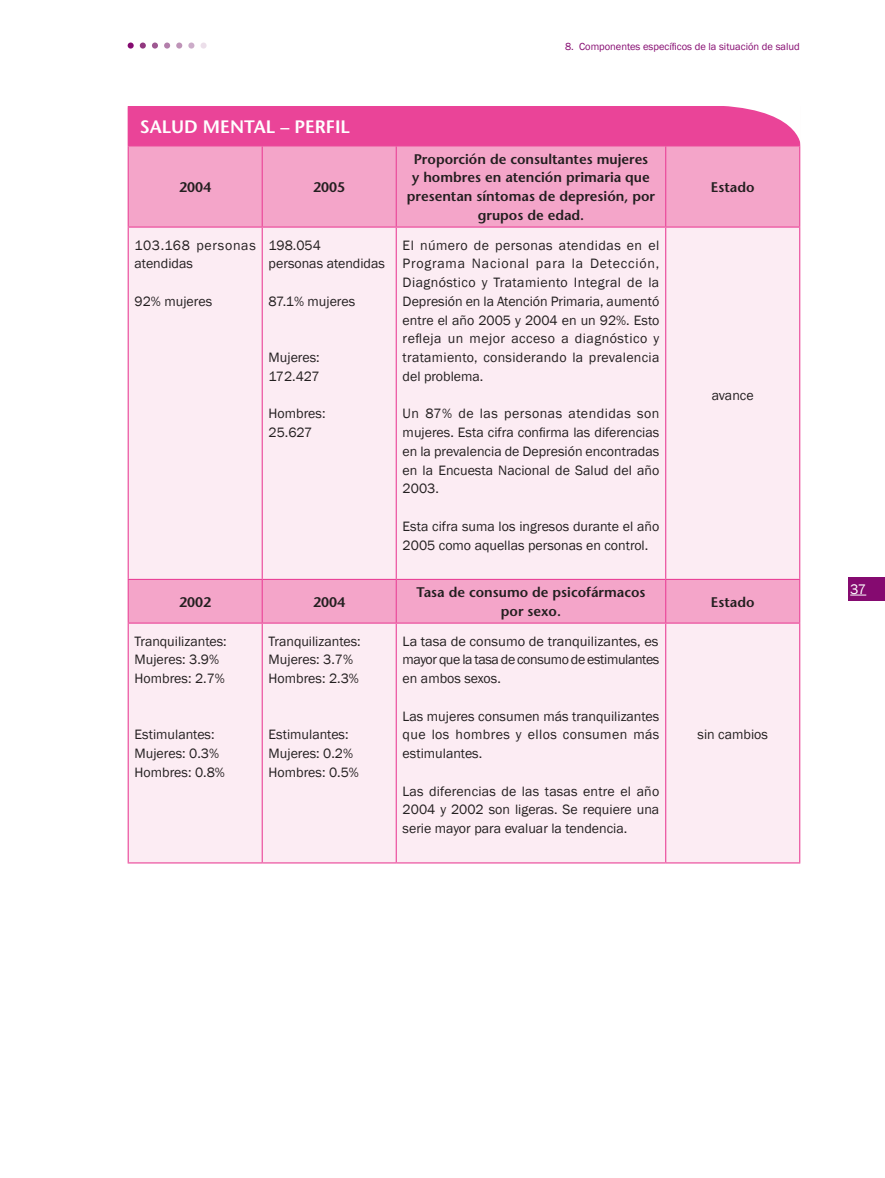
<style>
.page{position:relative;width:885px;height:1178px;background:#fff}
.page>*{position:absolute;margin:0;border:0;box-sizing:border-box;transform-origin:0 0}
.t1{font:600 18px "Stone Sans";color:#fff}
.t2{font:14.25px "Franklin Gothic";color:#fff}
.t3{font:13.95px/18.8px "Franklin Gothic";color:#231f20}
.t4{font:600 13.95px/18.8px "Stone Sans";color:#231f20;text-align:center}
.t5{font:13.95px/18.8px "Franklin Gothic";letter-spacing:.02em;color:#231f20}
.t6{font:10.5px "Franklin Gothic";color:#850a70}
</style>
<div class="page">
<svg style="left:128px;top:43px;width:6px;height:6px"></svg>
<svg style="left:200px;top:43px;width:6px;height:6px"></svg>
<svg style="left:188px;top:43px;width:6px;height:6px"></svg>
<svg style="left:176px;top:43px;width:6px;height:6px"></svg>
<svg style="left:164px;top:43px;width:6px;height:6px"></svg>
<svg style="left:152px;top:43px;width:6px;height:6px"></svg>
<svg style="left:140px;top:43px;width:6px;height:6px"></svg>
<div style="left:847px;top:577px;width:37px;height:24px;background:#850a70"></div>
<svg style="left:850px;top:595px;width:16px;height:1px"></svg>
<div style="left:128px;top:107px;width:671px;height:39px;background:#ea4498"></div>
<div style="left:129px;top:146px;width:670px;height:80px;background:#f4a5c9"></div>
<div style="left:129px;top:228px;width:670px;height:634px;background:#fcecf3"></div>
<hr style="left:128px;top:106px;width:134px;height:1px;background:#ea4498">
<hr style="left:262px;top:106px;width:134px;height:1px;background:#ea4498">
<hr style="left:396px;top:106px;width:269px;height:1px;background:#ea4498">
<hr style="left:665px;top:106px;width:135px;height:1px;background:#ea4498">
<hr style="left:128px;top:146px;width:1px;height:80px;background:#ea4498">
<hr style="left:261px;top:146px;width:2px;height:80px;background:#ea4498">
<hr style="left:395px;top:146px;width:2px;height:80px;background:#ea4498">
<hr style="left:665px;top:146px;width:1px;height:80px;background:#ea4498">
<hr style="left:799px;top:146px;width:1px;height:80px;background:#ea4498">
<hr style="left:128px;top:226px;width:134px;height:2px;background:#ea4498">
<hr style="left:128px;top:228px;width:1px;height:351px;background:#ea4498">
<hr style="left:262px;top:226px;width:134px;height:2px;background:#ea4498">
<hr style="left:261px;top:228px;width:2px;height:351px;background:#ea4498">
<hr style="left:396px;top:226px;width:269px;height:2px;background:#ea4498">
<hr style="left:395px;top:228px;width:2px;height:351px;background:#ea4498">
<hr style="left:665px;top:226px;width:135px;height:2px;background:#ea4498">
<hr style="left:665px;top:228px;width:1px;height:351px;background:#ea4498">
<hr style="left:799px;top:228px;width:1px;height:351px;background:#ea4498">
<hr style="left:128px;top:579px;width:134px;height:1px;background:#ea4498">
<hr style="left:128px;top:580px;width:1px;height:42px;background:#ea4498">
<hr style="left:262px;top:579px;width:134px;height:1px;background:#ea4498">
<hr style="left:261px;top:580px;width:2px;height:42px;background:#ea4498">
<hr style="left:396px;top:579px;width:269px;height:1px;background:#ea4498">
<hr style="left:395px;top:580px;width:2px;height:42px;background:#ea4498">
<hr style="left:665px;top:579px;width:135px;height:1px;background:#ea4498">
<hr style="left:665px;top:580px;width:1px;height:42px;background:#ea4498">
<hr style="left:799px;top:580px;width:1px;height:42px;background:#ea4498">
<hr style="left:128px;top:622px;width:134px;height:2px;background:#ea4498">
<hr style="left:128px;top:624px;width:1px;height:238px;background:#ea4498">
<hr style="left:262px;top:622px;width:134px;height:2px;background:#ea4498">
<hr style="left:261px;top:624px;width:2px;height:238px;background:#ea4498">
<hr style="left:396px;top:622px;width:269px;height:2px;background:#ea4498">
<hr style="left:395px;top:624px;width:2px;height:238px;background:#ea4498">
<hr style="left:665px;top:622px;width:135px;height:2px;background:#ea4498">
<hr style="left:665px;top:624px;width:1px;height:238px;background:#ea4498">
<hr style="left:799px;top:624px;width:1px;height:238px;background:#ea4498">
<hr style="left:128px;top:862px;width:134px;height:1px;background:#ea4498">
<hr style="left:262px;top:862px;width:134px;height:1px;background:#ea4498">
<hr style="left:396px;top:862px;width:269px;height:1px;background:#ea4498">
<hr style="left:665px;top:862px;width:135px;height:1px;background:#ea4498">
<svg style="left:725px;top:106px;width:75px;height:40px"></svg>
<p class="t6" style="left:565px;top:40px;width:236px">8. Componentes específicos de la situación de salud</p>
<p class="t1" style="left:140px;top:116px;width:212px">SALUD MENTAL – PERFIL</p>
<p class="t4" style="left:179px;top:177px;width:34px">2004</p>
<p class="t4" style="left:313px;top:177px;width:34px">2005</p>
<p class="t5" style="left:134px;top:236px;width:123px">103.168 personas atendidas</p>
<p class="t3" style="left:134px;top:292px;width:79px">92% mujeres</p>
<p class="t3" style="left:268px;top:236px;width:118px">198.054<br>personas atendidas</p>
<p class="t3" style="left:268px;top:292px;width:88px">87.1% mujeres</p>
<p class="t3" style="left:268px;top:348px;width:53px">Mujeres:<br>172.427</p>
<p class="t3" style="left:268px;top:405px;width:58px">Hombres:<br>25.627</p>
<p class="t4" style="left:407px;top:149px;width:250px">Proporción de consultantes mujeres<br>y hombres en atención primaria que presentan síntomas de depresión, por grupos de edad.</p>
<p class="t3" style="left:402px;top:236px;width:258px;text-align:justify">El número de personas atendidas en el Programa Nacional para la Detección, Diagnóstico y Tratamiento Integral de la Depresión en la Atención Primaria, aumentó entre el año 2005 y 2004 en un 92%. Esto refleja un mejor acceso a diagnóstico y tratamiento, considerando la prevalencia del problema.</p>
<p class="t3" style="left:402px;top:405px;width:258px;text-align:justify">Un 87% de las personas atendidas son mujeres. Esta cifra confirma las diferencias en la prevalencia de Depresión encontradas en la Encuesta Nacional de Salud del año 2003.</p>
<p class="t3" style="left:402px;top:517px;width:258px">Esta cifra suma los ingresos durante el año<br>2005 como aquellas personas en control.</p>
<p class="t4" style="left:710px;top:177px;width:45px">Estado</p>
<p class="t3" style="left:711px;top:386px;width:43px">avance</p>
<p class="t4" style="left:179px;top:592px;width:34px">2002</p>
<p class="t4" style="left:313px;top:592px;width:34px">2004</p>
<p class="t4" style="left:416px;top:583px;width:230px">Tasa de consumo de psicofármacos por sexo.</p>
<p class="t4" style="left:710px;top:592px;width:45px">Estado</p>
<p class="t3" style="left:134px;top:632px;width:93px">Tranquilizantes:<br>Mujeres: 3.9%<br>Hombres: 2.7%</p>
<p class="t3" style="left:402px;top:632px;width:258px;text-align:justify">La tasa de consumo de tranquilizantes, es mayor que la tasa de consumo de estimulantes en ambos sexos.</p>
<p class="t3" style="left:402px;top:707px;width:258px;text-align:justify">Las mujeres consumen más tranquilizantes que los hombres y ellos consumen más estimulantes.</p>
<p class="t3" style="left:402px;top:782px;width:258px;text-align:justify">Las diferencias de las tasas entre el año 2004 y 2002 son ligeras. Se requiere una serie mayor para evaluar la tendencia.</p>
<p class="t3" style="left:268px;top:632px;width:93px">Tranquilizantes:<br>Mujeres: 3.7%<br>Hombres: 2.3%</p>
<p class="t3" style="left:697px;top:726px;width:72px">sin cambios</p>
<p class="t3" style="left:134px;top:726px;width:92px">Estimulantes:<br>Mujeres: 0.3%<br>Hombres: 0.8%</p>
<p class="t3" style="left:268px;top:726px;width:92px">Estimulantes:<br>Mujeres: 0.2%<br>Hombres: 0.5%</p>
<p class="t2" style="left:850px;top:580px;width:18px">37</p>
</div>
